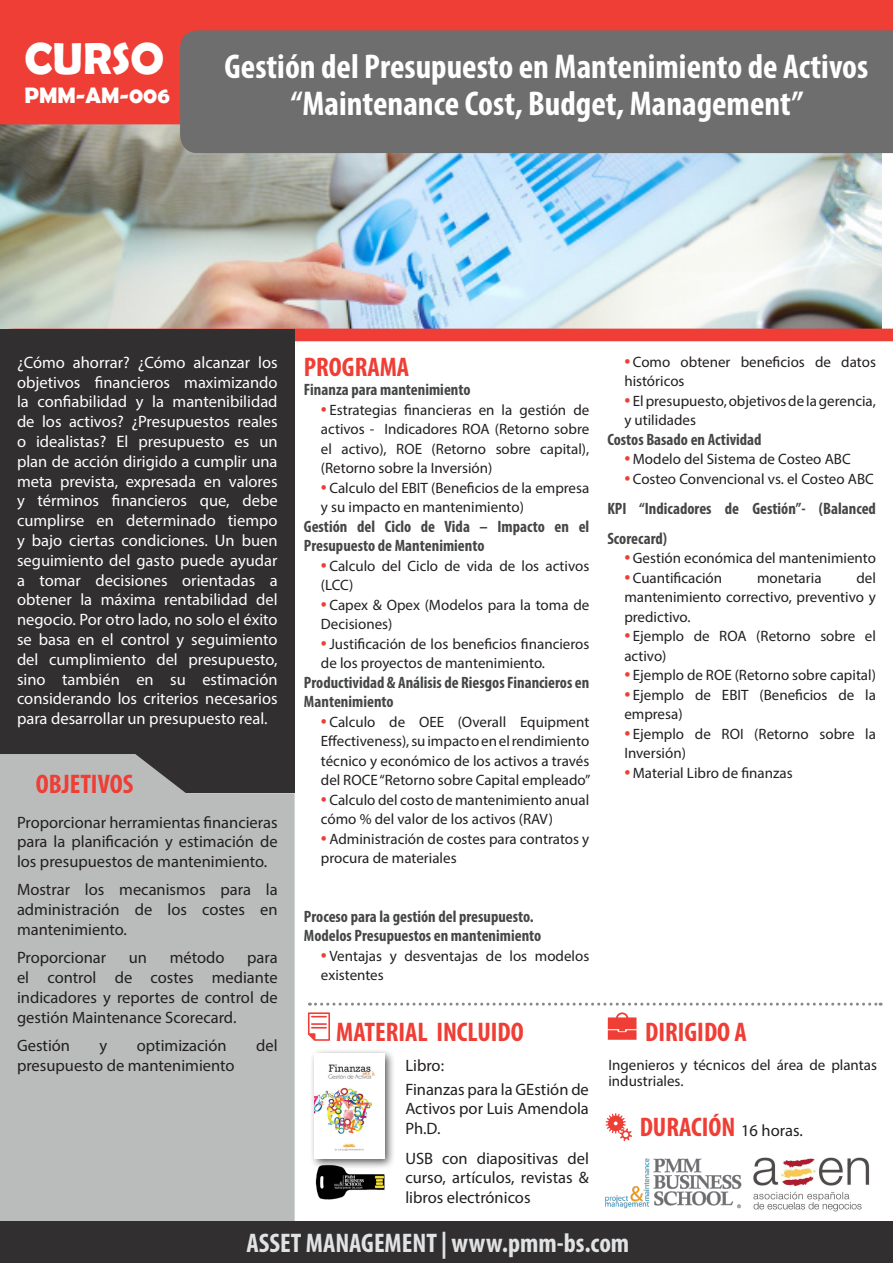
<style>
.page{position:relative;width:893px;height:1263px;background:#fff}
.page>*{position:absolute;margin:0;border:0;box-sizing:border-box;transform-origin:0 0}
.t1{font:700 45px "Berlin Sans FB Demi";color:#fff}
.t2{font:700 condensed 34.5px "Myriad Pro";color:#fff}
.t3{font:700 condensed 27px "Myriad Pro";color:#ee3e35}
.t4{font:700 condensed 27px "Myriad Pro";color:#e1e2e4}
.t5{font:700 22.5px "Berlin Sans FB Demi";color:#fff}
.t6{font:16.5px/19.8px "Myriad Pro";color:#fff;text-align:justify}
.t7{font:16.5px/19.8px "Myriad Pro";color:#231f20;text-align:justify}
.títulos_de_programas{font:700 condensed 16.5px/19.5px "Myriad Pro";color:#454647}
.t8{font:15px/19.5px "Myriad Pro";color:#231f20}
.s1{font-weight:700;font-stretch:condensed;font-size:21px;color:#ee3e35}
.s2{font-weight:400;font-stretch:normal;font-size:16.5px;color:#231f20}
</style>
<div class="page">
<img style="left:0;top:124px;width:882px;height:205px">
<div style="left:0;top:0;width:893px;height:124px;background:#ee3e35"></div>
<div style="left:295px;top:329px;width:598px;height:12px;background:#ee3e35"></div>
<div style="left:0;top:329px;width:295px;height:463px;background:#312f30"></div>
<div style="left:0;top:754px;width:295px;height:467px;background:#babcbc"></div>
<div style="left:180px;top:30px;width:713px;height:123px;background:#6e6e6e"></div>
<div style="left:0;top:1221px;width:893px;height:42px;background:#312f30"></div>
<svg style="left:608px;top:1012px;width:28px;height:28px"></svg>
<svg style="left:308px;top:1012px;width:22px;height:29px"></svg>
<svg style="left:606px;top:1113px;width:26px;height:28px"></svg>
<img style="left:315px;top:1170px;width:70px;height:29px">
<div style="left:310px;top:1048px;width:85px;height:122px;background:#231f20;opacity:.75"></div>
<img style="left:315px;top:1054px;width:69px;height:105px">
<svg style="left:309px;top:1003px;width:572px;height:3px"></svg>
<img style="left:753px;top:1157px;width:117px;height:55px">
<img style="left:605px;top:1158px;width:137px;height:51px">
<p class="t1" style="left:24px;top:32px;width:141px">CURSO</p>
<p class="t5" style="left:24px;top:83px;width:147px">PMM-AM-006</p>
<p class="t2" style="left:225px;top:45px;width:645px">Gestión del Presupuesto en Mantenimiento de Activos</p>
<p class="t2" style="left:291px;top:82px;width:514px">“Maintenance Cost, Budget, Management”</p>
<p class="t8" style="left:624px;top:352px;width:253px"><span class="s1">•</span> Como obtener beneficios de datos históricos</p>
<p class="t8" style="left:624px;top:391px;width:253px"><span class="s1">•</span> El presupuesto, objetivos de la gerencia, y utilidades</p>
<p class="títulos_de_programas" style="left:607px;top:429px;width:156px">Costos Basado en Actividad</p>
<p class="t8" style="left:624px;top:449px;width:228px"><span class="s1">•</span> Modelo del Sistema de Costeo ABC</p>
<p class="t8" style="left:624px;top:469px;width:251px"><span class="s1">•</span> Costeo Convencional vs. el Costeo ABC</p>
<p class="títulos_de_programas" style="left:607px;top:493px;width:270px;line-height:30px">KPI “Indicadores de Gestión”- (Balanced<br>Scorecard)</p>
<p class="t8" style="left:624px;top:548px;width:253px"><span class="s1">•</span> Gestión económica del mantenimiento</p>
<p class="t8" style="left:624px;top:568px;width:99px"><span class="s1">•</span> Cuantificación</p>
<p class="t8" style="left:757px;top:568px;width:66px">monetaria</p>
<p class="t6" style="left:17px;top:352px;width:262px">¿Cómo ahorrar? ¿Cómo alcanzar los objetivos financieros maximizando la confiabilidad y la mantenibilidad de los activos? ¿Presupuestos reales o idealistas? El presupuesto es un plan de acción dirigido a cumplir una meta prevista, expresada en valores y términos financieros que, debe cumplirse en determinado tiempo y bajo ciertas condiciones. Un buen seguimiento del gasto puede ayudar a tomar decisiones orientadas a obtener la máxima rentabilidad del negocio. Por otro lado, no solo el éxito se basa en el control y seguimiento del cumplimiento del presupuesto, sino también en su estimación considerando los criterios necesarios para desarrollar un presupuesto real.</p>
<p class="t3" style="left:304px;top:350px;width:107px">PROGRAMA</p>
<p class="títulos_de_programas" style="left:304px;top:380px;width:168px">Finanza para mantenimiento</p>
<p class="t8" style="left:321px;top:400px;width:270px;text-align:justify"><span class="s1">•</span> Estrategias financieras en la gestión de activos - Indicadores ROA (Retorno sobre el activo), ROE (Retorno sobre capital), (Retorno sobre la Inversión)</p>
<p class="t8" style="left:321px;top:478px;width:270px"><span class="s1">•</span> Calculo del EBIT (Beneficios de la empresa y su impacto en mantenimiento)</p>
<p class="títulos_de_programas" style="left:304px;top:516px;width:287px">Gestión del Ciclo de Vida – Impacto en el<br>Presupuesto de Mantenimiento</p>
<p class="t8" style="left:321px;top:556px;width:270px"><span class="s1">•</span> Calculo del Ciclo de vida de los activos (LCC)</p>
<p class="t8" style="left:321px;top:595px;width:270px"><span class="s1">•</span> Capex &amp; Opex (Modelos para la toma de<br>Decisiones)</p>
<p class="t8" style="left:321px;top:634px;width:270px"><span class="s1">•</span> Justificación de los beneficios financieros de los proyectos de mantenimiento.</p>
<p class="títulos_de_programas" style="left:304px;top:672px;width:287px">Productividad &amp; Análisis de Riesgos Financieros en<br>Mantenimiento</p>
<p class="t8" style="left:321px;top:712px;width:271px;text-align:justify"><span class="s1">•</span> Calculo de OEE (Overall Equipment Effectiveness), su impacto en el rendimiento técnico y económico de los activos a través del ROCE “Retorno sobre Capital empleado”</p>
<p class="t8" style="left:321px;top:790px;width:270px"><span class="s1">•</span> Calculo del costo de mantenimiento anual cómo % del valor de los activos (RAV)</p>
<p class="t8" style="left:321px;top:829px;width:270px"><span class="s1">•</span> Administración de costes para contratos y procura de materiales</p>
<p class="t8" style="left:624px;top:568px;width:253px;text-align:justify;text-indent:232px">del mantenimiento correctivo, preventivo y predictivo.</p>
<p class="t8" style="left:624px;top:626px;width:253px"><span class="s1">•</span> Ejemplo de ROA (Retorno sobre el activo)</p>
<p class="t8" style="left:624px;top:665px;width:253px"><span class="s1">•</span> Ejemplo de ROE (Retorno sobre capital)</p>
<p class="t8" style="left:624px;top:685px;width:253px"><span class="s1">•</span> Ejemplo de EBIT (Beneficios de la empresa)</p>
<p class="t8" style="left:624px;top:724px;width:253px"><span class="s1">•</span> Ejemplo de ROI (Retorno sobre la<br>Inversión)</p>
<p class="t8" style="left:624px;top:763px;width:170px"><span class="s1">•</span> Material Libro de finanzas</p>
<p class="t3" style="left:36px;top:767px;width:99px">OBJETIVOS</p>
<p class="t7" style="left:17px;top:812px;width:262px">Proporcionar herramientas financieras para la planificación y estimación de los presupuestos de mantenimiento.</p>
<p class="t7" style="left:17px;top:880px;width:262px">Mostrar los mecanismos para la administración de los costes en mantenimiento.</p>
<p class="t7" style="left:17px;top:948px;width:91px">Proporcionar</p>
<p class="t7" style="left:129px;top:948px;width:20px">un</p>
<p class="t7" style="left:170px;top:948px;width:56px">método</p>
<p class="títulos_de_programas" style="left:304px;top:906px;width:231px">Proceso para la gestión del presupuesto.</p>
<p class="títulos_de_programas" style="left:304px;top:926px;width:239px">Modelos Presupuestos en mantenimiento</p>
<p class="t8" style="left:321px;top:946px;width:270px"><span class="s1">•</span> Ventajas y desventajas de los modelos existentes</p>
<p class="t7" style="left:17px;top:948px;width:262px;text-indent:230px">para el control de costes mediante indicadores y reportes de control de gestión Maintenance Scorecard.</p>
<p class="t7" style="left:17px;top:1035px;width:55px">Gestión</p>
<p class="t7" style="left:100px;top:1035px;width:9px">y</p>
<p class="t7" style="left:137px;top:1035px;width:91px">optimización</p>
<p class="t7" style="left:256px;top:1035px;width:23px">del</p>
<p class="t7" style="left:17px;top:1055px;width:219px">presupuesto de mantenimiento</p>
<p class="t8" style="left:608px;top:1056px;width:270px;line-height:16.5px">Ingenieros y técnicos del área de plantas industriales.</p>
<p class="t3" style="left:336px;top:1015px;width:189px">MATERIAL INCLUIDO</p>
<p class="t3" style="left:645px;top:1015px;width:103px">DIRIGIDO A</p>
<p class="t7" style="left:405px;top:1055px;width:40px">Libro:</p>
<p class="t7" style="left:405px;top:1079px;width:185px">Finanzas para la GEstión de Activos por Luis Amendola Ph.D.</p>
<p class="t7" style="left:405px;top:1148px;width:185px">USB con diapositivas del curso, artículos, revistas &amp; libros electrónicos</p>
<p class="t3" style="left:640px;top:1110px;width:165px">DURACIÓN <span class="s2">16 horas.</span></p>
<p class="t4" style="left:247px;top:1226px;width:384px">ASSET MANAGEMENT | www.pmm-bs.com</p>
</div>
